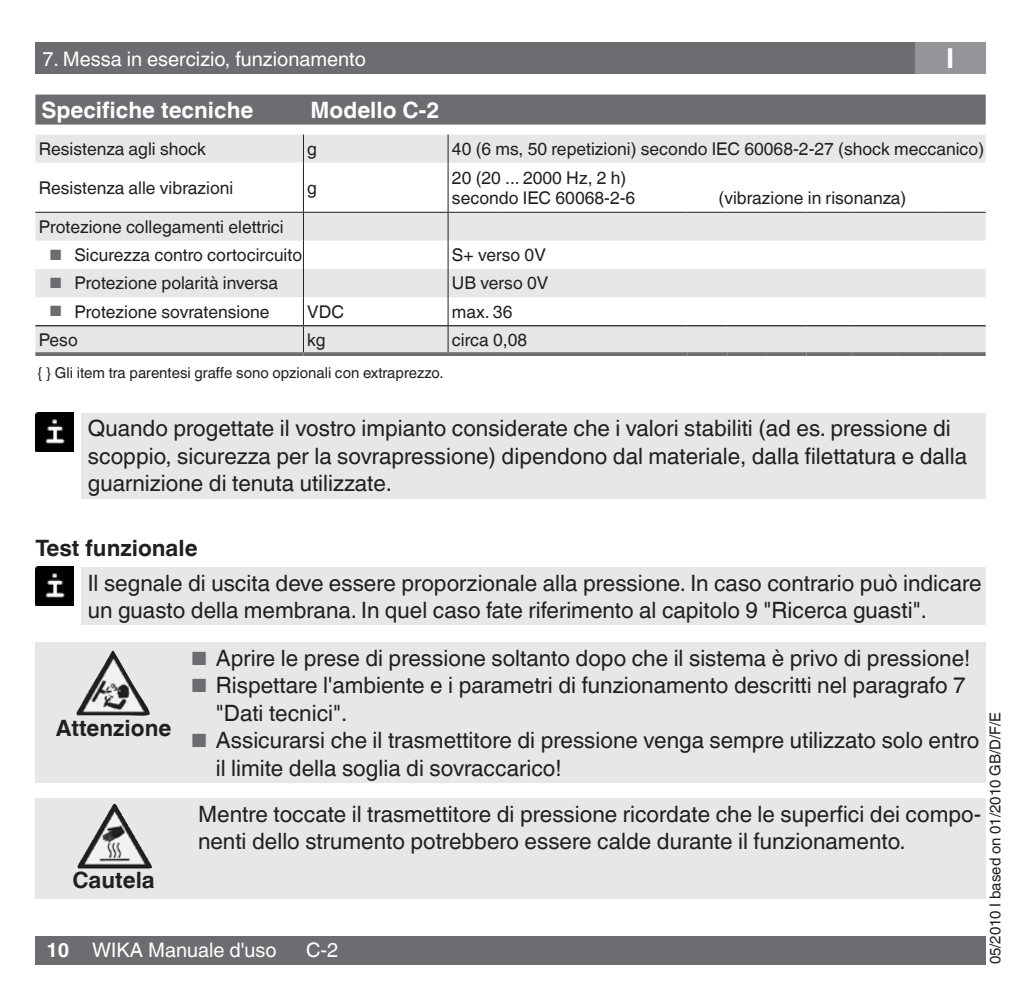
<style>
.page{position:relative;width:1021px;height:1007px;background:#fff}
.page>*{position:absolute;margin:0;border:0;box-sizing:border-box;transform-origin:0 0}
.t1{font:700 27.5px "Helvetica World";color:#fff}
.t2{font:22.5px/27.5px "Helvetica World";color:#231f20}
.t3{font:700 22.5px "Helvetica World";color:#231f20}
.t4{font:700 22.5px "Helvetica World";color:#fff}
.t5{font:20px "Helvetica World";color:#fff}
.t6{font:17.5px/20px "Helvetica World";color:#231f20}
.t7{font:15px "Helvetica World";color:#231f20}
.s1{font-size:14.75px;color:#6c6d70}
.s2{font-size:19.25px;color:#6c6d70}
.s3{font-weight:700}
</style>
<div class="page">
<div style="left:35px;top:42px;width:950px;height:32px;background:#6c6d70"></div>
<div style="left:35px;top:935px;width:950px;height:29px;background:#6c6d70"></div>
<div style="left:914px;top:42px;width:71px;height:32px;background:#939598"></div>
<div style="left:35px;top:94px;width:950px;height:30px;background:#6c6d70"></div>
<svg style="left:35px;top:134px;width:950px;height:218px;fill:#e6e7e9"></svg>
<svg style="left:35px;top:352px;width:268px;height:4px"></svg>
<svg style="left:303px;top:352px;width:145px;height:4px"></svg>
<svg style="left:448px;top:352px;width:50px;height:4px"></svg>
<svg style="left:498px;top:352px;width:50px;height:4px"></svg>
<svg style="left:548px;top:352px;width:50px;height:4px"></svg>
<svg style="left:598px;top:352px;width:50px;height:4px"></svg>
<svg style="left:648px;top:352px;width:39px;height:4px"></svg>
<svg style="left:687px;top:352px;width:40px;height:4px"></svg>
<svg style="left:727px;top:352px;width:40px;height:4px"></svg>
<svg style="left:767px;top:352px;width:39px;height:4px"></svg>
<svg style="left:806px;top:352px;width:45px;height:4px"></svg>
<svg style="left:851px;top:352px;width:45px;height:4px"></svg>
<svg style="left:896px;top:352px;width:44px;height:4px"></svg>
<svg style="left:940px;top:352px;width:45px;height:4px"></svg>
<svg style="left:303px;top:134px;width:1px;height:29px"></svg>
<svg style="left:447px;top:134px;width:1px;height:29px"></svg>
<hr style="left:303px;top:163px;width:1px;height:49px;background:#231f20">
<hr style="left:447px;top:163px;width:1px;height:49px;background:#231f20">
<hr style="left:35px;top:212px;width:268px;height:1px;background:#231f20">
<hr style="left:303px;top:212px;width:145px;height:1px;background:#231f20">
<hr style="left:448px;top:212px;width:50px;height:1px;background:#231f20">
<hr style="left:498px;top:212px;width:50px;height:1px;background:#231f20">
<hr style="left:548px;top:212px;width:50px;height:1px;background:#231f20">
<hr style="left:598px;top:212px;width:50px;height:1px;background:#231f20">
<hr style="left:648px;top:212px;width:39px;height:1px;background:#231f20">
<hr style="left:687px;top:212px;width:40px;height:1px;background:#231f20">
<hr style="left:727px;top:212px;width:40px;height:1px;background:#231f20">
<hr style="left:767px;top:212px;width:39px;height:1px;background:#231f20">
<hr style="left:806px;top:212px;width:45px;height:1px;background:#231f20">
<hr style="left:851px;top:212px;width:45px;height:1px;background:#231f20">
<hr style="left:896px;top:212px;width:44px;height:1px;background:#231f20">
<hr style="left:940px;top:212px;width:45px;height:1px;background:#231f20">
<hr style="left:35px;top:325px;width:268px;height:1px;background:#231f20">
<svg style="left:303px;top:212px;width:1px;height:140px"></svg>
<hr style="left:303px;top:325px;width:145px;height:1px;background:#231f20">
<svg style="left:447px;top:212px;width:1px;height:140px"></svg>
<hr style="left:448px;top:325px;width:50px;height:1px;background:#231f20">
<hr style="left:498px;top:325px;width:50px;height:1px;background:#231f20">
<hr style="left:548px;top:325px;width:50px;height:1px;background:#231f20">
<hr style="left:598px;top:325px;width:50px;height:1px;background:#231f20">
<hr style="left:648px;top:325px;width:39px;height:1px;background:#231f20">
<hr style="left:687px;top:325px;width:40px;height:1px;background:#231f20">
<hr style="left:727px;top:325px;width:40px;height:1px;background:#231f20">
<hr style="left:767px;top:325px;width:39px;height:1px;background:#231f20">
<hr style="left:806px;top:325px;width:45px;height:1px;background:#231f20">
<hr style="left:851px;top:325px;width:45px;height:1px;background:#231f20">
<hr style="left:896px;top:325px;width:44px;height:1px;background:#231f20">
<hr style="left:940px;top:325px;width:45px;height:1px;background:#231f20">
<img style="left:35px;top:413px;width:39px;height:38px">
<img style="left:35px;top:566px;width:38px;height:39px">
<div style="left:35px;top:642px;width:950px;height:141px;background:#e6e7e9"></div>
<div style="left:35px;top:798px;width:950px;height:100px;background:#e6e7e9"></div>
<div style="left:81px;top:413px;width:904px;height:85px;background:#e6e7e9"></div>
<div style="left:81px;top:567px;width:904px;height:58px;background:#e6e7e9"></div>
<img style="left:76px;top:650px;width:74px;height:66px">
<img style="left:77px;top:803px;width:75px;height:65px">
<p class="t5" style="left:42px;top:47px;width:325px">7. Messa in esercizio, funzionamento</p>
<p class="t1" style="left:946px;top:42px;width:10px">I</p>
<p class="t4" style="left:41px;top:97px;width:213px">Specifiche tecniche</p>
<p class="t4" style="left:310px;top:97px;width:130px">Modello C-2</p>
<p class="t6" style="left:39px;top:139px;width:168px">Resistenza agli shock</p>
<p class="t6" style="left:307px;top:139px;width:11px">g</p>
<p class="t6" style="left:452px;top:139px;width:534px">40 (6 ms, 50 repetizioni) secondo IEC 60068-2-27 (shock meccanico)</p>
<p class="t6" style="left:39px;top:177px;width:196px">Resistenza alle vibrazioni</p>
<p class="t6" style="left:307px;top:177px;width:11px">g</p>
<p class="t6" style="left:452px;top:167px;width:185px">20 (20 ... 2000 Hz, 2 h) secondo IEC 60068-2-6</p>
<p class="t6" style="left:718px;top:187px;width:189px">(vibrazione in risonanza)</p>
<p class="t6" style="left:39px;top:217px;width:246px">Protezione collegamenti elettrici</p>
<p class="t6" style="left:50px;top:245px;width:254px"><span class="s1">■</span> Sicurezza contro cortocircuito</p>
<p class="t6" style="left:452px;top:245px;width:95px">S+ verso 0V</p>
<p class="t6" style="left:50px;top:273px;width:230px"><span class="s1">■</span> Protezione polarità inversa</p>
<p class="t6" style="left:452px;top:273px;width:98px">UB verso 0V</p>
<p class="t6" style="left:50px;top:301px;width:221px"><span class="s1">■</span> Protezione sovratensione</p>
<p class="t6" style="left:307px;top:301px;width:38px">VDC</p>
<p class="t6" style="left:452px;top:301px;width:62px">max. 36</p>
<p class="t6" style="left:39px;top:329px;width:40px">Peso</p>
<p class="t6" style="left:307px;top:329px;width:20px">kg</p>
<p class="t6" style="left:452px;top:329px;width:77px">circa 0,08</p>
<p class="t7" style="left:38px;top:364px;width:407px">{ } Gli item tra parentesi graffe sono opzionali con extraprezzo.</p>
<p class="t2" style="left:88px;top:414px;width:880px">Quando progettate il vostro impianto considerate che i valori stabiliti (ad es. pressione di scoppio, sicurezza per la sovrapressione) dipendono dal materiale, dalla filettatura e dalla guarnizione di tenuta utilizzate.</p>
<p class="t3" style="left:35px;top:534px;width:164px">Test funzionale</p>
<p class="t2" style="left:88px;top:569px;width:895px">Il segnale di uscita deve essere proporzionale alla pressione. In caso contrario può indicare un guasto della membrana. In quel caso fate riferimento al capitolo 9 "Ricerca guasti".</p>
<p class="t3" style="left:56px;top:715px;width:117px">Attenzione</p>
<p class="t3" style="left:72px;top:866px;width:84px">Cautela</p>
<p class="t2" style="left:191px;top:644px;width:781px"><span class="s2">■</span> Aprire le prese di pressione soltanto dopo che il sistema è privo di pressione!</p>
<p class="t2" style="left:216px;top:671px;width:751px;text-indent:-25px"><span class="s2">■</span> Rispettare l'ambiente e i parametri di funzionamento descritti nel paragrafo 7 "Dati tecnici".</p>
<p class="t2" style="left:216px;top:726px;width:765px;text-indent:-25px"><span class="s2">■</span> Assicurarsi che il trasmettitore di pressione venga sempre utilizzato solo entro il limite della soglia di sovraccarico!</p>
<p class="t2" style="left:198px;top:799px;width:784px">Mentre toccate il trasmettitore di pressione ricordate che le superfici dei compo&shy;nenti dello strumento potrebbero essere calde durante il funzionamento.</p>
<p class="t5" style="left:46px;top:938px;width:232px"><span class="s3">10</span> WIKA Manuale d'uso</p>
<p class="t5" style="left:306px;top:938px;width:34px">C-2</p>
<p class="t7" style="left:986px;top:964px;width:253px;rotate:-90deg">05/2010 I based on 01/2010 GB/D/F/E</p>
</div>
